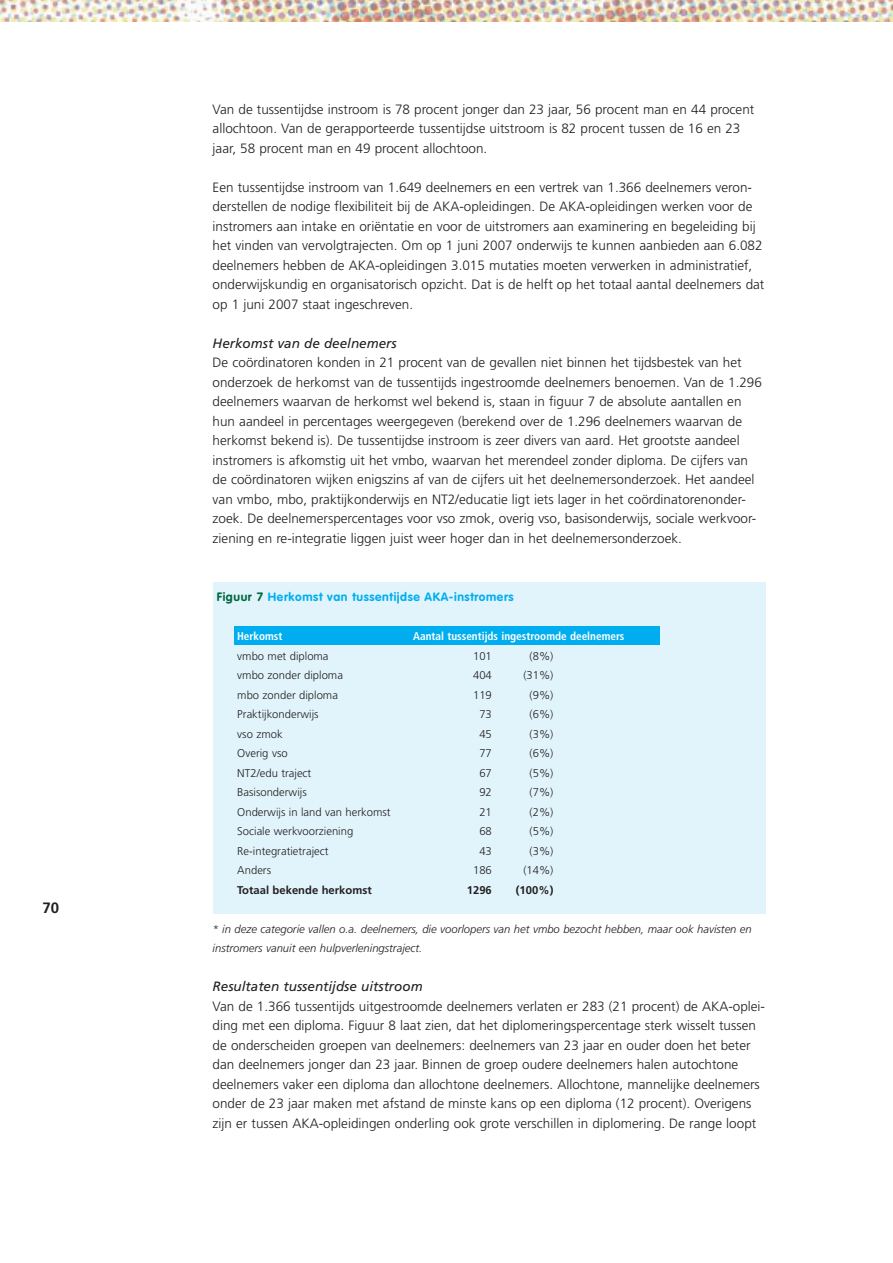
<style>
.page{position:relative;width:893px;height:1263px;background:#fff}
.page>*{position:absolute;margin:0;border:0;box-sizing:border-box;transform-origin:0 0}
.t1{font:700 15px "Frutiger";color:#231f20}
.t2{font:300 13.5px/19.5px "Frutiger";color:#231f20}
.t3{font:italic 13.5px "Frutiger";color:#231f20}
.t4{font:700 12px "VAG Rounded";letter-spacing:.05em;color:#00aeef}
.t5{font:300 11.25px "Frutiger";color:#231f20}
.t6{font:italic 300 11.25px/19.5px "Frutiger";color:#231f20}
.t7{font:700 condensed 11.25px "Frutiger";color:#fff}
.t8{font:700 11.25px "Frutiger";color:#231f20}
.s1{color:#00693f}
</style>
<div class="page">
<img style="left:0;top:0;width:893px;height:21px">
<div style="left:213px;top:582px;width:552px;height:331px;background:#e1f4fc"></div>
<div style="left:234px;top:627px;width:425px;height:18px;background:#00aeef"></div>
<p class="t1" style="left:43px;top:899px;width:18px">70</p>
<p class="t2" style="left:213px;top:99px;width:543px">Van de tussentijdse instroom is 78 procent jonger dan 23 jaar, 56 procent man en 44 procent allochtoon. Van de gerapporteerde tussentijdse uitstroom is 82 procent tussen de 16 en 23 jaar, 58 procent man en 49 procent allochtoon.</p>
<p class="t2" style="left:213px;top:177px;width:553px">Een tussentijdse instroom van 1.649 deelnemers en een vertrek van 1.366 deelnemers veron&shy;derstellen de nodige flexibiliteit bij de AKA-opleidingen. De AKA-opleidingen werken voor de instromers aan intake en oriëntatie en voor de uitstromers aan examinering en begeleiding bij het vinden van vervolgtrajecten. Om op 1 juni 2007 onderwijs te kunnen aanbieden aan 6.082 deelnemers hebben de AKA-opleidingen 3.015 mutaties moeten verwerken in administratief, onderwijskundig en organisatorisch opzicht. Dat is de helft op het totaal aantal deelnemers dat op 1 juni 2007 staat ingeschreven.</p>
<p class="t3" style="left:213px;top:335px;width:186px">Herkomst van de deelnemers</p>
<p class="t2" style="left:213px;top:353px;width:551px">De coördinatoren konden in 21 procent van de gevallen niet binnen het tijdsbestek van het onderzoek de herkomst van de tussentijds ingestroomde deelnemers benoemen. Van de 1.296 deelnemers waarvan de herkomst wel bekend is, staan in figuur 7 de absolute aantallen en hun aandeel in percentages weergegeven (berekend over de 1.296 deelnemers waarvan de herkomst bekend is). De tussentijdse instroom is zeer divers van aard. Het grootste aandeel instromers is afkomstig uit het vmbo, waarvan het merendeel zonder diploma. De cijfers van de coördinatoren wijken enigszins af van de cijfers uit het deelnemersonderzoek. Het aandeel van vmbo, mbo, praktijkonderwijs en NT2/educatie ligt iets lager in het coördinatorenonder&shy;zoek. De deelnemerspercentages voor vso zmok, overig vso, basisonderwijs, sociale werkvoor&shy;ziening en re-integratie liggen juist weer hoger dan in het deelnemersonderzoek.</p>
<p class="t4" style="left:217px;top:590px;width:298px"><span class="s1">Figuur 7</span> Herkomst van tussentijdse AKA-instromers</p>
<p class="t7" style="left:237px;top:630px;width:47px">Herkomst</p>
<p class="t7" style="left:413px;top:630px;width:213px">Aantal tussentijds ingestroomde deelnemers</p>
<p class="t5" style="left:237px;top:650px;width:93px">vmbo met diploma</p>
<p class="t5" style="left:473px;top:650px;width:20px">101</p>
<p class="t5" style="left:530px;top:650px;width:25px">(8%)</p>
<p class="t5" style="left:237px;top:669px;width:107px">vmbo zonder diploma</p>
<p class="t5" style="left:473px;top:669px;width:20px">404</p>
<p class="t5" style="left:523px;top:669px;width:32px">(31%)</p>
<p class="t5" style="left:237px;top:689px;width:102px">mbo zonder diploma</p>
<p class="t5" style="left:473px;top:689px;width:20px">119</p>
<p class="t5" style="left:530px;top:689px;width:25px">(9%)</p>
<p class="t5" style="left:237px;top:708px;width:83px">Praktijkonderwijs</p>
<p class="t5" style="left:479px;top:708px;width:14px">73</p>
<p class="t5" style="left:530px;top:708px;width:25px">(6%)</p>
<p class="t5" style="left:237px;top:728px;width:47px">vso zmok</p>
<p class="t5" style="left:479px;top:728px;width:14px">45</p>
<p class="t5" style="left:530px;top:728px;width:25px">(3%)</p>
<p class="t5" style="left:237px;top:747px;width:52px">Overig vso</p>
<p class="t5" style="left:479px;top:747px;width:14px">77</p>
<p class="t5" style="left:530px;top:747px;width:25px">(6%)</p>
<p class="t5" style="left:237px;top:767px;width:76px">NT2/edu traject</p>
<p class="t5" style="left:479px;top:767px;width:14px">67</p>
<p class="t5" style="left:530px;top:767px;width:25px">(5%)</p>
<p class="t5" style="left:237px;top:786px;width:71px">Basisonderwijs</p>
<p class="t5" style="left:479px;top:786px;width:14px">92</p>
<p class="t5" style="left:530px;top:786px;width:25px">(7%)</p>
<p class="t5" style="left:237px;top:806px;width:155px">Onderwijs in land van herkomst</p>
<p class="t5" style="left:479px;top:806px;width:14px">21</p>
<p class="t5" style="left:530px;top:806px;width:25px">(2%)</p>
<p class="t5" style="left:237px;top:825px;width:117px">Sociale werkvoorziening</p>
<p class="t5" style="left:479px;top:825px;width:14px">68</p>
<p class="t5" style="left:530px;top:825px;width:25px">(5%)</p>
<p class="t5" style="left:237px;top:845px;width:93px">Re-integratietraject</p>
<p class="t5" style="left:479px;top:845px;width:14px">43</p>
<p class="t5" style="left:530px;top:845px;width:25px">(3%)</p>
<p class="t5" style="left:237px;top:864px;width:35px">Anders</p>
<p class="t5" style="left:473px;top:864px;width:20px">186</p>
<p class="t5" style="left:523px;top:864px;width:32px">(14%)</p>
<p class="t8" style="left:237px;top:883px;width:136px">Totaal bekende herkomst</p>
<p class="t8" style="left:467px;top:883px;width:27px">1296</p>
<p class="t8" style="left:516px;top:883px;width:39px">(100%)</p>
<p class="t6" style="left:213px;top:919px;width:541px">* in deze categorie vallen o.a. deelnemers, die voorlopers van het vmbo bezocht hebben, maar ook havisten en instromers vanuit een hulpverleningstraject.</p>
<p class="t3" style="left:213px;top:979px;width:212px">Resultaten tussentijdse uitstroom</p>
<p class="t2" style="left:213px;top:996px;width:554px">Van de 1.366 tussentijds uitgestroomde deelnemers verlaten er 283 (21 procent) de AKA-oplei&shy;ding met een diploma. Figuur 8 laat zien, dat het diplomeringspercentage sterk wisselt tussen de onderscheiden groepen van deelnemers: deelnemers van 23 jaar en ouder doen het beter dan deelnemers jonger dan 23 jaar. Binnen de groep oudere deelnemers halen autochtone deelnemers vaker een diploma dan allochtone deelnemers. Allochtone, mannelijke deelnemers onder de 23 jaar maken met afstand de minste kans op een diploma (12 procent). Overigens zijn er tussen AKA-opleidingen onderling ook grote verschillen in diplomering. De range loopt</p>
</div>
